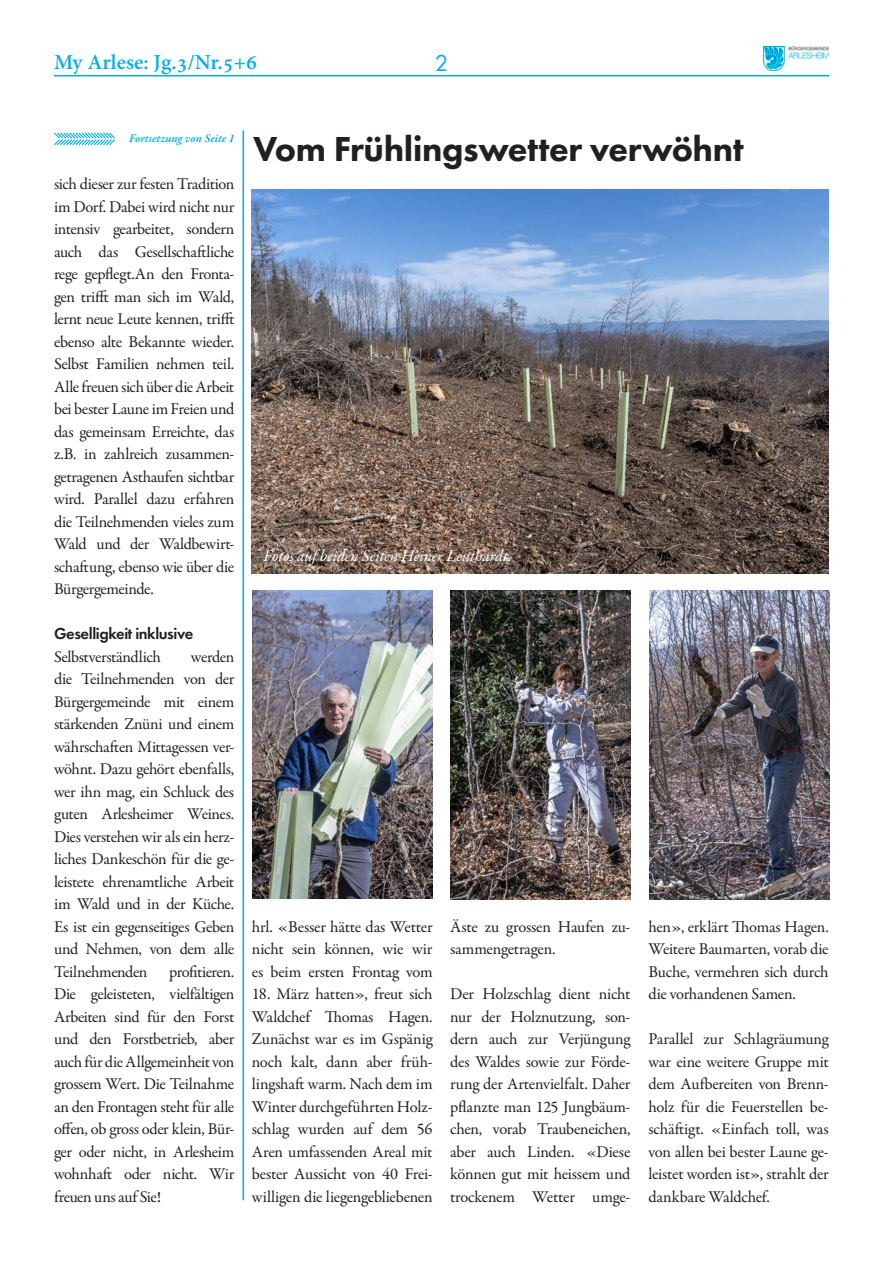
<style>
.page{position:relative;width:893px;height:1263px;background:#fff}
.page>*{position:absolute;margin:0;border:0;box-sizing:border-box;transform-origin:0 0}
.t1{font:800 36px "Futura PT";letter-spacing:-.01em;color:#231f20}
.t2{font:24px "Futura PT";color:#00aeef}
.t3{font:700 21px "Adobe Hebrew";color:#00aeef}
.t4{font:16.5px/22.5px "Garamond Premr Pro";letter-spacing:-.02em;color:#231f20;text-align:justify}
.t5{font:italic 16.5px "Garamond Premr Pro";letter-spacing:-.005em;color:#fff}
.t6{font:600 16.5px "Futura PT";letter-spacing:-.025em;color:#231f20}
.t7{font:italic 600 12px "Garamond Premr Pro";letter-spacing:-.005em;color:#00aeef}
</style>
<div class="page">
<hr style="left:54px;top:75px;width:775px;height:2px;background:#00aeef">
<img style="left:763px;top:46px;width:66px;height:25px">
<svg style="left:54px;top:132px;width:61px;height:14px"></svg>
<hr style="left:243px;top:130px;width:1px;height:1070px;background:#00aeef">
<img style="left:451px;top:591px;width:179px;height:308px">
<img style="left:252px;top:591px;width:181px;height:307px">
<img style="left:649px;top:591px;width:180px;height:308px">
<img style="left:251px;top:189px;width:577px;height:384px">
<p class="t3" style="left:54px;top:50px;width:204px">My Arlese: Jg.3/Nr.5+6</p>
<h2 class="t2" style="left:435px;top:49px;width:15px">2</h2>
<p class="t7" style="left:129px;top:131px;width:107px">Fortsetzung von Seite 1</p>
<p class="t1" style="left:253px;top:127px;width:492px">Vom Frühlingswetter verwöhnt</p>
<p class="t4" style="left:54px;top:173px;width:182px">sich dieser zur festen Tradition im Dorf. Dabei wird nicht nur intensiv gearbeitet, sondern auch das Gesellschaftliche rege gepflegt.An den Fronta&shy;gen trifft man sich im Wald, lernt neue Leute kennen, trifft ebenso alte Bekannte wieder.<br>Selbst Familien nehmen teil.<br>Alle freuen sich über die Arbeit bei bester Laune im Freien und das gemeinsam Erreichte, das z.B. in zahlreich zusammen&shy;getragenen Asthaufen sichtbar wird. Parallel dazu erfahren die Teilnehmenden vieles zum Wald und der Waldbewirt&shy;schaftung, ebenso wie über die Bürgergemeinde.</p>
<p class="t6" style="left:54px;top:623px;width:141px">Geselligkeit inklusive</p>
<p class="t4" style="left:54px;top:646px;width:108px">Selbstverständlich</p>
<p class="t4" style="left:54px;top:646px;width:182px;text-indent:137px">werden die Teilnehmenden von der Bürgergemeinde mit einem stärkenden Znüni und einem währschaften Mittagessen ver&shy;wöhnt. Dazu gehört ebenfalls, wer ihn mag, ein Schluck des guten Arlesheimer Weines.<br>Dies verstehen wir als ein herz&shy;liches Dankeschön für die ge&shy;leistete ehrenamtliche Arbeit im Wald und in der Küche.<br>Es ist ein gegenseitiges Geben und Nehmen, von dem alle Teilnehmenden</p>
<p class="t4" style="left:54px;top:961px;width:182px;text-indent:115px">profitieren.<br>Die geleisteten, vielfältigen Arbeiten sind für den Forst und den Forstbetrieb, aber auch für die Allgemeinheit von grossem Wert. Die Teilnahme an den Frontagen steht für alle offen, ob gross oder klein, Bür&shy;ger oder nicht, in Arlesheim wohnhaft oder nicht. Wir freuen uns auf Sie!</p>
<p class="t5" style="left:264px;top:546px;width:246px">Fotos auf beiden Seiten Heiner Leuthardt</p>
<p class="t4" style="left:252px;top:915px;width:182px">hrl. «Besser hätte das Wetter nicht sein können, wie wir es beim ersten Frontag vom</p>
<p class="t4" style="left:252px;top:983px;width:182px">18. März hatten», freut sich Waldchef Thomas Hagen.<br>Zunächst war es im Gspänig noch kalt, dann aber früh&shy;lingshaft warm. Nach dem im Winter durchgeführten Holz&shy;schlag wurden auf dem 56<br>Aren umfassenden Areal mit bester Aussicht von 40 Frei&shy;willigen die liegengebliebenen</p>
<p class="t4" style="left:450px;top:916px;width:182px">Äste zu grossen Haufen zu&shy;sammengetragen.</p>
<p class="t4" style="left:450px;top:983px;width:182px">Der Holzschlag dient nicht nur der Holznutzung, son&shy;dern auch zur Verjüngung des Waldes sowie zur Förde&shy;rung der Artenvielfalt. Daher pflanzte man 125 Jungbäum&shy;chen, vorab Traubeneichen, aber auch Linden. «Diese können gut mit heissem und trockenem Wetter umge-</p>
<p class="t4" style="left:648px;top:916px;width:182px">hen», erklärt Thomas Hagen.<br>Weitere Baumarten, vorab die Buche, vermehren sich durch die vorhandenen Samen.</p>
<p class="t4" style="left:648px;top:1028px;width:182px">Parallel zur Schlagräumung war eine weitere Gruppe mit dem Aufbereiten von Brenn&shy;holz für die Feuerstellen be&shy;schäftigt. «Einfach toll, was von allen bei bester Laune ge&shy;leistet worden ist», strahlt der dankbare Waldchef.</p>
</div>
